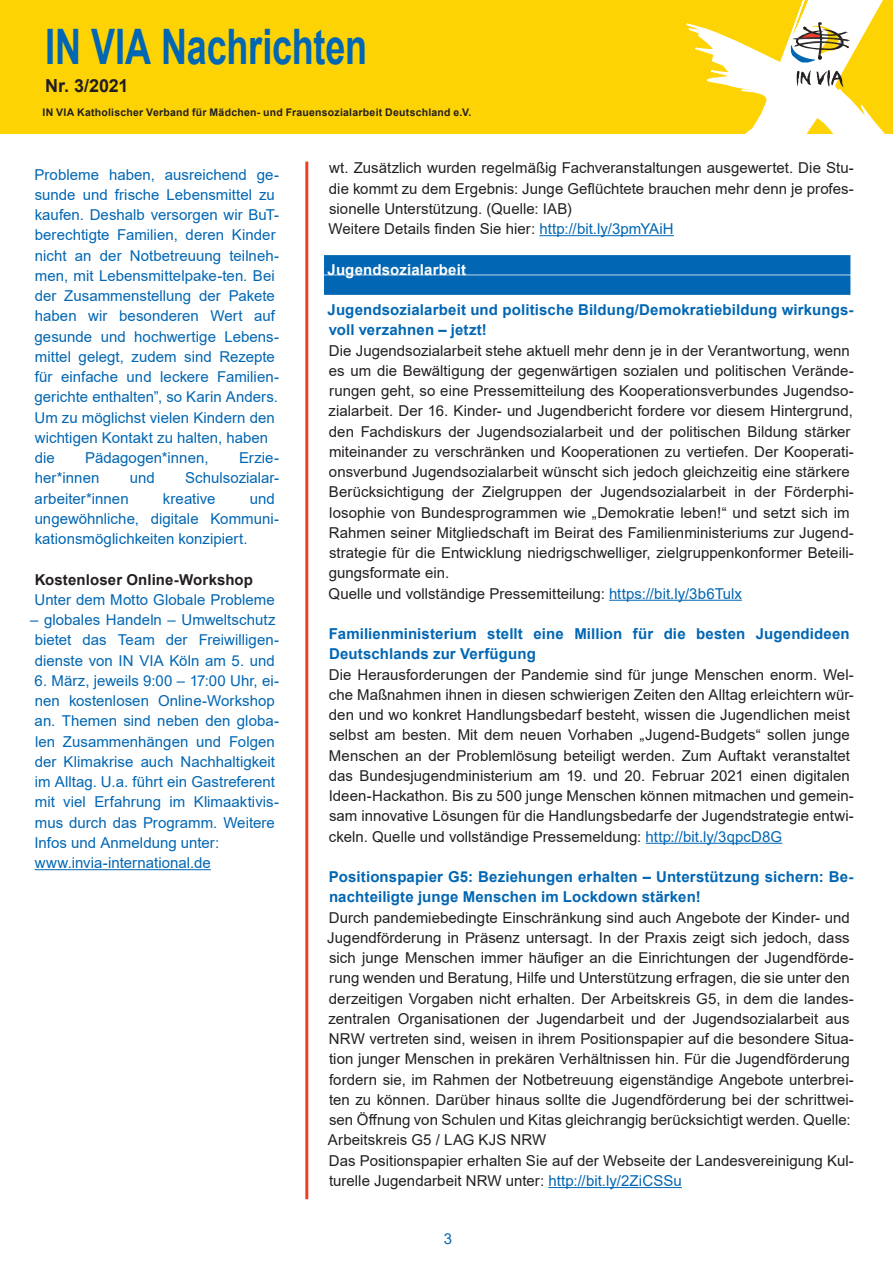
<style>
.page{position:relative;width:893px;height:1263px;background:#fff}
.page>*{position:absolute;margin:0;border:0;box-sizing:border-box;transform-origin:0 0}
.t1{font:700 48.9px "Arial";letter-spacing:-.005em;color:#0166b3;scale:.74 1}
.t2{font:700 18px "Arial";letter-spacing:-.005em;color:#231f20}
.t3{font:15px/20.2px "Arial";letter-spacing:.005em;color:#231f20}
.t4{font:15px/20.2px "Arial";color:#0166b3}
.t5{font:700 15px/20.2px "Arial";letter-spacing:.01em;color:#0166b3}
.t6{font:700 15px "Arial";letter-spacing:.005em;color:#231f20}
.TITELKASTEN_BLAU{font:700 15px "Arial";letter-spacing:.01em;color:#fff}
.t7{font:700 10.5px "Arial";letter-spacing:.02em;color:#231f20}
.s1{color:#0166b3}
</style>
<div class="page">
<div style="left:0;top:0;width:893px;height:133px;background:#fed304"></div>
<svg style="left:686px;top:0;width:199px;height:133px"></svg>
<hr style="left:305px;top:162px;width:3px;height:1037px;background:#ef3e22">
<hr style="left:539px;top:235px;width:135px;height:1px;background:#0166b3">
<div style="left:324px;top:255px;width:526px;height:20px;background:#0166b3"></div>
<div style="left:324px;top:275px;width:526px;height:20px;background:#0166b3"></div>
<hr style="left:609px;top:600px;width:133px;height:1px;background:#0166b3">
<hr style="left:646px;top:843px;width:136px;height:1px;background:#0166b3">
<hr style="left:548px;top:1187px;width:134px;height:1px;background:#0166b3">
<hr style="left:35px;top:869px;width:176px;height:1px;background:#0166b3">
<h1 class="t1" style="left:45px;top:12px;width:437px">IN VIA Nachrichten</h1>
<p class="t2" style="left:45px;top:73px;width:85px">Nr. 3/2021</p>
<p class="t7" style="left:43px;top:105px;width:430px">IN VIA Katholischer Verband für Mädchen- und Frauensozialarbeit Deutschland e.V.</p>
<p class="t4" style="left:35px;top:164px;width:246px">Probleme haben, ausreichend ge&shy;sunde und frische Lebensmittel zu kaufen. Deshalb versorgen wir BuT&shy;berechtigte Familien, deren Kinder nicht an der Notbetreuung teilneh&shy;men, mit Lebensmittelpake-ten. Bei der Zusammenstellung der Pakete haben wir besonderen Wert auf gesunde und hochwertige Lebens&shy;mittel gelegt, zudem sind Rezepte für einfache und leckere Familien&shy;gerichte enthalten”, so Karin Anders.</p>
<p class="t4" style="left:34px;top:407px;width:242px">Um zu möglichst vielen Kindern den wichtigen Kontakt zu halten, haben</p>
<p class="t4" style="left:35px;top:448px;width:22px">die</p>
<p class="t4" style="left:85px;top:448px;width:125px">Pädagogen*innen,</p>
<p class="t4" style="left:239px;top:448px;width:41px">Erzie-</p>
<p class="t4" style="left:35px;top:468px;width:66px">her*innen</p>
<p class="t4" style="left:130px;top:468px;width:27px">und</p>
<p class="t4" style="left:185px;top:468px;width:95px">Schulsozialar-</p>
<p class="t4" style="left:35px;top:488px;width:96px">arbeiter*innen</p>
<p class="t4" style="left:163px;top:488px;width:54px">kreative</p>
<p class="t4" style="left:35px;top:488px;width:246px;text-indent:215px">und ungewöhnliche, digitale Kommuni&shy;kationsmöglichkeiten konzipiert.</p>
<p class="t6" style="left:35px;top:569px;width:220px">Kostenloser Online-Workshop</p>
<p class="t4" style="left:34px;top:589px;width:242px">Unter dem Motto Globale Probleme</p>
<p class="t4" style="left:30px;top:610px;width:250px;text-align:center">– globales Handeln – Umweltschutz bietet das Team der Freiwilligen&shy;dienste von IN VIA Köln am 5. und</p>
<p class="t4" style="left:34px;top:670px;width:246px">6. März, jeweils 9:00 – 17:00 Uhr, ei&shy;nen kostenlosen Online-Workshop an. Themen sind neben den globa&shy;len Zusammenhängen und Folgen der Klimakrise auch Nachhaltigkeit im Alltag. U.a. führt ein Gastreferent mit viel Erfahrung im Klimaaktivis&shy;mus durch das Programm. Weitere Infos und Anmeldung unter:</p>
<p class="t4" style="left:35px;top:853px;width:178px">www.invia-international.de</p>
<p class="t3" style="left:329px;top:158px;width:526px;text-align:justify">wt. Zusätzlich wurden regelmäßig Fachveranstaltungen ausgewertet. Die Stu&shy;die kommt zu dem Ergebnis: Junge Geflüchtete brauchen mehr denn je profes&shy;sionelle Unterstützung. (Quelle: IAB)</p>
<p class="t3" style="left:329px;top:219px;width:347px">Weitere Details finden Sie hier: <span class="s1">http://bit.ly/3pmYAiH</span></p>
<p class="TITELKASTEN_BLAU" style="left:328px;top:259px;width:140px">Jugendsozialarbeit</p>
<p class="t5" style="left:328px;top:300px;width:527px">Jugendsozialarbeit und politische Bildung/Demokratiebildung wirkungs&shy;voll verzahnen – jetzt!</p>
<p class="t3" style="left:329px;top:340px;width:527px">Die Jugendsozialarbeit stehe aktuell mehr denn je in der Verantwortung, wenn es um die Bewältigung der gegenwärtigen sozialen und politischen Verände&shy;rungen geht, so eine Pressemitteilung des Kooperationsverbundes Jugendso&shy;zialarbeit. Der 16. Kinder- und Jugendbericht fordere vor diesem Hintergrund, den Fachdiskurs der Jugendsozialarbeit und der politischen Bildung stärker miteinander zu verschränken und Kooperationen zu vertiefen. Der Kooperati&shy;onsverbund Jugendsozialarbeit wünscht sich jedoch gleichzeitig eine stärkere Berücksichtigung der Zielgruppen der Jugendsozialarbeit in der Förderphi&shy;losophie von Bundesprogrammen wie „Demokratie leben!“ und setzt sich im Rahmen seiner Mitgliedschaft im Beirat des Familienministeriums zur Jugend&shy;strategie für die Entwicklung niedrigschwelliger, zielgruppenkonformer Beteili&shy;gungsformate ein.</p>
<p class="t3" style="left:329px;top:583px;width:415px">Quelle und vollständige Pressemitteilung: <span class="s1">https://bit.ly/3b6Tulx</span></p>
<p class="t5" style="left:329px;top:624px;width:522px">Familienministerium stellt eine Million für die besten Jugendideen<br>Deutschlands zur Verfügung</p>
<p class="t3" style="left:329px;top:664px;width:527px">Die Herausforderungen der Pandemie sind für junge Menschen enorm. Wel&shy;che Maßnahmen ihnen in diesen schwierigen Zeiten den Alltag erleichtern wür&shy;den und wo konkret Handlungsbedarf besteht, wissen die Jugendlichen meist selbst am besten. Mit dem neuen Vorhaben „Jugend-Budgets“ sollen junge Menschen an der Problemlösung beteiligt werden. Zum Auftakt veranstaltet das Bundesjugendministerium am 19. und 20. Februar 2021 einen digitalen Ideen-Hackathon. Bis zu 500 junge Menschen können mitmachen und gemein&shy;sam innovative Lösungen für die Handlungsbedarfe der Jugendstrategie entwi&shy;ckeln. Quelle und vollständige Pressemeldung: <span class="s1">http://bit.ly/3qpcD8G</span></p>
<p class="t5" style="left:329px;top:867px;width:526px">Positionspapier G5: Beziehungen erhalten – Unterstützung sichern: Be&shy;nachteiligte junge Menschen im Lockdown stärken!</p>
<p class="t3" style="left:327px;top:907px;width:528px">Durch pandemiebedingte Einschränkung sind auch Angebote der Kinder- und Jugendförderung in Präsenz untersagt. In der Praxis zeigt sich jedoch, dass sich junge Menschen immer häufiger an die Einrichtungen der Jugendförde&shy;rung wenden und Beratung, Hilfe und Unterstützung erfragen, die sie unter den derzeitigen Vorgaben nicht erhalten. Der Arbeitskreis G5, in dem die landes&shy;zentralen Organisationen der Jugendarbeit und der Jugendsozialarbeit aus NRW vertreten sind, weisen in ihrem Positionspapier auf die besondere Situa&shy;tion junger Menschen in prekären Verhältnissen hin. Für die Jugendförderung fordern sie, im Rahmen der Notbetreuung eigenständige Angebote unterbrei&shy;ten zu können. Darüber hinaus sollte die Jugendförderung bei der schrittwei&shy;sen Öffnung von Schulen und Kitas gleichrangig berücksichtigt werden. Quelle:<br>Arbeitskreis G5 / LAG KJS NRW</p>
<p class="t3" style="left:329px;top:1150px;width:527px">Das Positionspapier erhalten Sie auf der Webseite der Landesvereinigung Kul&shy;turelle Jugendarbeit NRW unter: <span class="s1">http://bit.ly/2ZiCSSu</span></p>
<p class="t4" style="left:444px;top:1229px;width:10px">3</p>
</div>
